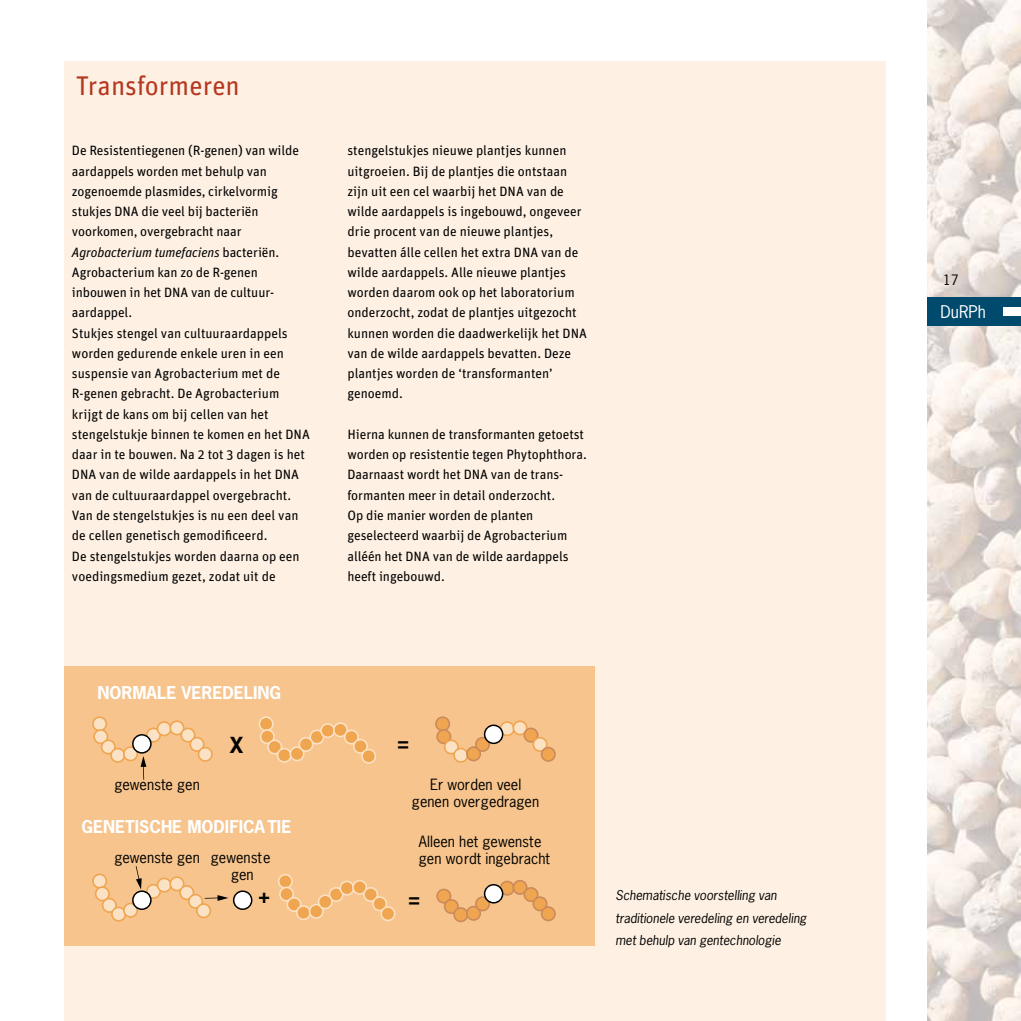
<style>
.page{position:relative;width:1021px;height:1021px;background:#fff}
.page>*{position:absolute;margin:0;border:0;box-sizing:border-box;transform-origin:0 0}
.t1{font:27px "Unit OT";color:#b73720}
.t2{font:700 20.85px "News Gothic Std";color:#000}
.t3{font:700 16.65px "News Gothic Std";color:#fff}
.t4{font:16.5px "News Gothic Std";letter-spacing:.005em;color:#fff}
.t5{font:14.55px/17.4px "News Gothic Std";color:#000}
.t6{font:13.5px/20.2px "Unit OT";color:#000}
.t7{font:13.5px "News Gothic Std";color:#000}
.t8{font:italic 12.75px/22.5px "News Gothic Std";color:#000}
.s1{font-style:italic}
</style>
<div class="page">
<img style="left:927px;top:0;width:93px;height:1020px">
<div style="left:927px;top:298px;width:93px;height:28px;background:#004a6d"></div>
<div style="left:1003px;top:307px;width:17px;height:9px;background:#fff"></div>
<div style="left:64px;top:61px;width:821px;height:959px;background:#fef1e3"></div>
<div style="left:64px;top:666px;width:531px;height:279px;background:#f6c48c"></div>
<svg style="left:92px;top:716px;width:121px;height:63px"></svg>
<svg style="left:435px;top:716px;width:121px;height:47px"></svg>
<svg style="left:258px;top:716px;width:118px;height:47px"></svg>
<svg style="left:278px;top:874px;width:117px;height:47px"></svg>
<svg style="left:436px;top:880px;width:120px;height:42px"></svg>
<svg style="left:92px;top:866px;width:160px;height:55px"></svg>
<h1 class="t1" style="left:76px;top:69px;width:165px">Transformeren</h1>
<p class="t6" style="left:72px;top:141px;width:239px">De Resistentiegenen (R-genen) van wilde aardappels worden met behulp van zogenoemde plasmides, cirkelvormig stukjes DNA die veel bij bacteriën voorkomen, overgebracht naar <span class="s1">Agrobacterium tumefaciens</span> bacteriën.<br>Agrobacterium kan zo de R-genen inbouwen in het DNA van de cultuur&shy;aardappel.<br>Stukjes stengel van cultuuraardappels worden gedurende enkele uren in een suspensie van Agrobacterium met de R-genen gebracht. De Agrobacterium krijgt de kans om bij cellen van het stengelstukje binnen te komen en het DNA daar in te bouwen. Na 2 tot 3 dagen is het DNA van de wilde aardappels in het DNA van de cultuuraardappel overgebracht.<br>Van de stengelstukjes is nu een deel van de cellen genetisch gemodificeerd.<br>De stengelstukjes worden daarna op een voedingsmedium gezet, zodat uit de</p>
<p class="t6" style="left:347px;top:141px;width:241px">stengelstukjes nieuwe plantjes kunnen uitgroeien. Bij de plantjes die ontstaan zijn uit een cel waarbij het DNA van de wilde aardappels is ingebouwd, ongeveer drie procent van de nieuwe plantjes, bevatten álle cellen het extra DNA van de wilde aardappels. Alle nieuwe plantjes worden daarom ook op het laboratorium onderzocht, zodat de plantjes uitgezocht kunnen worden die daadwerkelijk het DNA van de wilde aardappels bevatten. Deze plantjes worden de ‘transformanten’ genoemd.</p>
<p class="t6" style="left:347px;top:424px;width:241px">Hierna kunnen de transformanten getoetst worden op resistentie tegen Phytophthora.<br>Daarnaast wordt het DNA van de trans&shy;formanten meer in detail onderzocht.<br>Op die manier worden de planten geselecteerd waarbij de Agrobacterium alléén het DNA van de wilde aardappels heeft ingebouwd.</p>
<p class="t3" style="left:97px;top:682px;width:185px">NORMALE VEREDELING</p>
<h2 class="t2" style="left:230px;top:731px;width:15px">X</h2>
<h2 class="t2" style="left:397px;top:728px;width:14px">=</h2>
<p class="t5" style="left:114px;top:775px;width:87px">gewenste gen</p>
<p class="t5" style="left:412px;top:775px;width:129px;text-align:center">Er worden veel genen overgedragen</p>
<p class="t3" style="left:82px;top:815px;width:211px">GENETISCHE MODIFICATIE</p>
<p class="t5" style="left:231px;top:848px;width:41px;text-indent:-117px">gewenste gen gewenste gen</p>
<p class="t5" style="left:419px;top:832px;width:133px">Alleen het gewenste gen wordt ingebracht</p>
<h2 class="t2" style="left:258px;top:881px;width:14px">+</h2>
<h2 class="t2" style="left:408px;top:884px;width:14px">=</h2>
<p class="t8" style="left:615px;top:884px;width:193px">Schematische voorstelling van traditionele veredeling en veredeling met behulp van gentechnologie</p>
<p class="t7" style="left:943px;top:271px;width:17px">17</p>
<p class="t4" style="left:940px;top:301px;width:47px">DuRPh</p>
</div>
